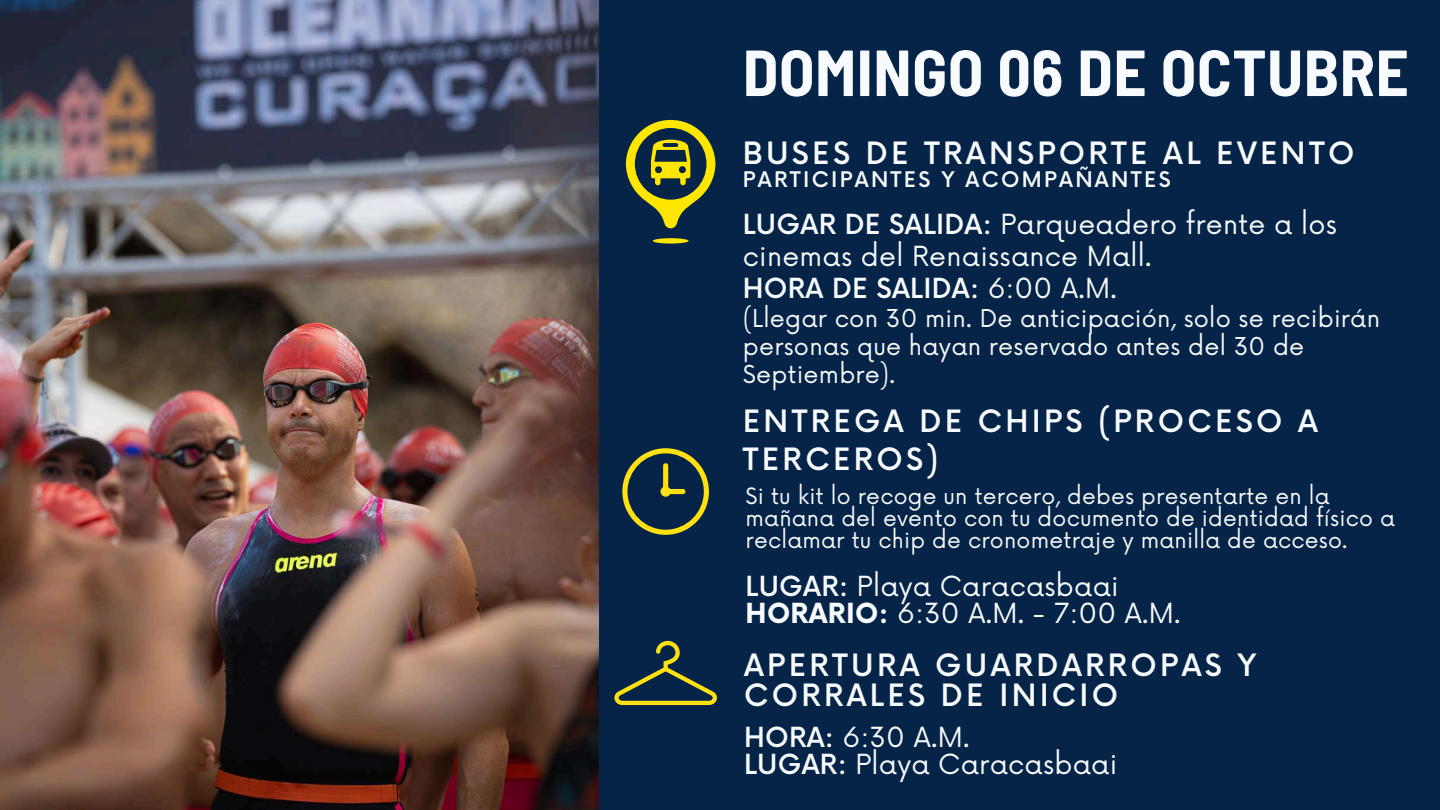
<style>
.page{position:relative;width:1440px;height:810px;background:#062448}
.page>*{position:absolute;margin:0;border:0;box-sizing:border-box;transform-origin:0 0}
.t1{font:700 semi-condensed 65px "Barlow";letter-spacing:.01em;color:#f8fbfd}
.t2{font:500 30px/37.5px "Now";letter-spacing:.11em;color:#f8fbfd}
.t3{font:27px/31.9px "Now";letter-spacing:.01em;color:#f8fbfd}
.t4{font:24px/27.8px "Now";letter-spacing:.01em;color:#f8fbfd}
.t5{font:22px/21.8px "Now";letter-spacing:.01em;color:#f8fbfd}
.t6{font:500 21px "Now";letter-spacing:.11em;color:#f8fbfd}
.s1{font-weight:500}
.s2{font-weight:700}
</style>
<div class="page">
<svg style="left:622px;top:448px;width:87px;height:86px"></svg>
<svg style="left:614px;top:641px;width:103px;height:64px"></svg>
<img style="left:0;top:0;width:598px;height:810px">
<svg style="left:626px;top:120px;width:89px;height:124px"></svg>
<h1 class="t1" style="left:743px;top:31px;width:667px">DOMINGO 06 DE OCTUBRE</h1>
<p class="t2" style="left:743px;top:136px;width:613px">BUSES DE TRANSPORTE AL EVENTO</p>
<p class="t6" style="left:743px;top:168px;width:429px">PARTICIPANTES Y ACOMPAÑANTES</p>
<p class="t3" style="left:743px;top:210px;width:596px"><span class="s1">LUGAR DE SALIDA:</span> Parqueadero frente a los cinemas del Renaissance Mall.<br><span class="s1">HORA DE SALIDA:</span> 6:00 A.M.</p>
<p class="t4" style="left:743px;top:306px;width:639px">(Llegar con 30 min. De anticipación, solo se recibirán personas que hayan reservado antes del 30 de<br>Septiembre).</p>
<p class="t2" style="left:743px;top:405px;width:577px">ENTREGA DE CHIPS (PROCESO A<br>TERCEROS)</p>
<p class="t5" style="left:746px;top:486px;width:651px">Si tu kit lo recoge un tercero, debes presentarte en la mañana del evento con tu documento de identidad físico a reclamar tu chip de cronometraje y manilla de acceso.</p>
<p class="t3" style="left:746px;top:573px;width:437px;line-height:27.8px"><span class="s1">LUGAR:</span> Playa Caracasbaai<br><span class="s2">HORARIO:</span> 6:30 A.M. - 7:00 A.M.</p>
<p class="t2" style="left:744px;top:652px;width:514px;line-height:30px">APERTURA GUARDARROPAS Y<br>CORRALES DE INICIO</p>
<p class="t3" style="left:744px;top:724px;width:375px;line-height:27.8px"><span class="s1">HORA:</span> 6:30 A.M.<br><span class="s1">LUGAR:</span> Playa Caracasbaai</p>
</div>
